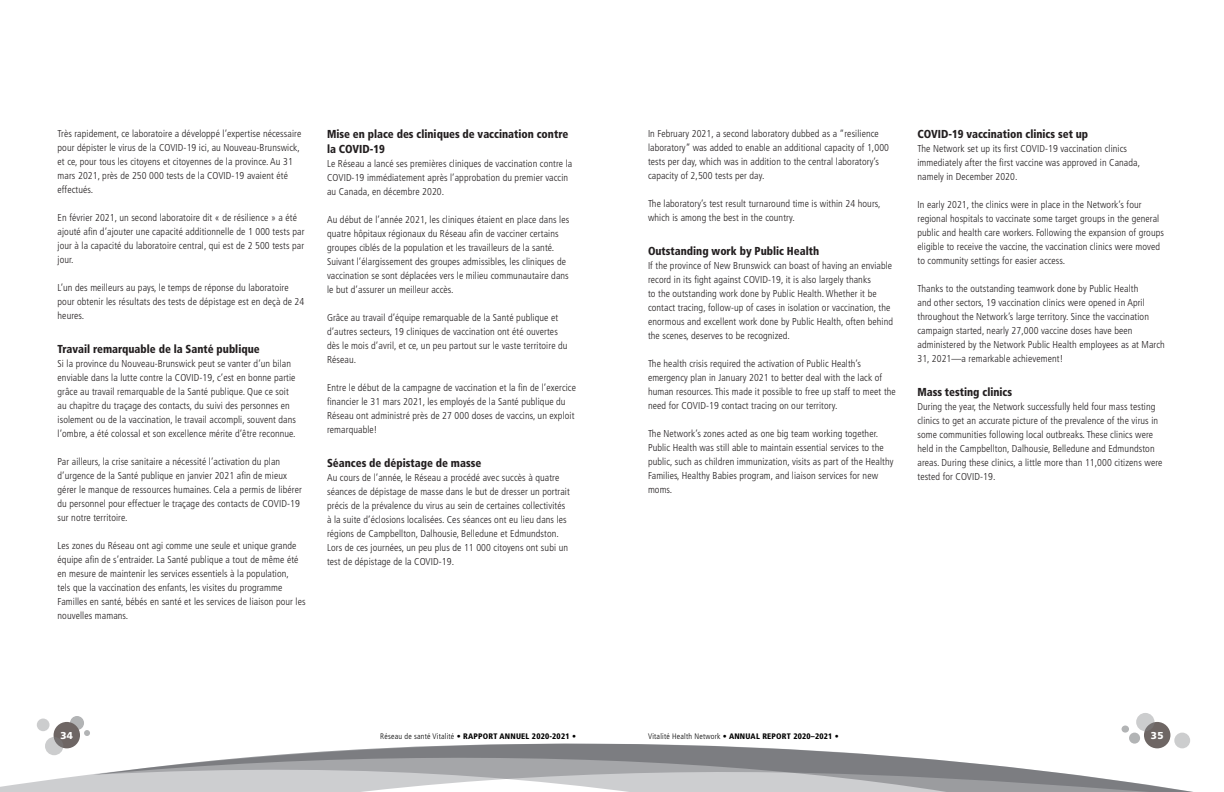
<style>
.page{position:relative;width:1224px;height:792px;background:#fff}
.page>*{position:absolute;margin:0;border:0;box-sizing:border-box;transform-origin:0 0}
.Subheader_2{font:900 condensed 11.6px/15px "Frutiger LT Std";color:#231f20;scale:.95 1}
.t1{font:300 condensed 10px/14px "Frutiger LT Std";letter-spacing:.01em;color:#231f20}
.t2{font:900 10px "Frutiger LT Std";color:#fff}
.t3{font:900 condensed 8px "Frutiger LT Std";letter-spacing:.025em;color:#000}
.s1{font-weight:300}
</style>
<div class="page">
<svg style="left:0;top:744px;width:93px;height:48px"></svg>
<svg style="left:93px;top:744px;width:1100px;height:48px"></svg>
<div style="left:70px;top:716px;width:14px;height:14px;background:#b2b4b5;border-radius:50%"></div>
<svg style="left:84px;top:730px;width:6px;height:6px"></svg>
<div style="left:54px;top:722px;width:26px;height:26px;background:#6e6664;border-radius:50%"></div>
<svg style="left:45px;top:737px;width:18px;height:18px"></svg>
<div style="left:1144px;top:722px;width:26px;height:26px;background:#6e6664;border-radius:50%"></div>
<div style="left:37px;top:719px;width:13px;height:12px;background:#cccdce;border-radius:50%"></div>
<svg style="left:1136px;top:713px;width:19px;height:18px"></svg>
<div style="left:1122px;top:726px;width:7px;height:7px;background:#b2b4b5;border-radius:50%"></div>
<div style="left:1129px;top:733px;width:11px;height:11px;background:#b2b4b5;border-radius:50%"></div>
<div style="left:1174px;top:733px;width:16px;height:15px;background:#cccdce;border-radius:50%"></div>
<p class="t1" style="left:58px;top:127px;width:245px">Très rapidement, ce laboratoire a développé l’expertise nécessaire pour dépister le virus de la COVID-19 ici, au Nouveau-Brunswick, et ce, pour tous les citoyens et citoyennes de la province. Au 31 mars 2021, près de 250 000 tests de la COVID-19 avaient été effectués.</p>
<p class="t1" style="left:58px;top:211px;width:248px">En février 2021, un second laboratoire dit « de résilience » a été ajouté afin d’ajouter une capacité additionnelle de 1 000 tests par jour à la capacité du laboratoire central, qui est de 2 500 tests par jour.</p>
<p class="t1" style="left:58px;top:281px;width:248px">L’un des meilleurs au pays, le temps de réponse du laboratoire pour obtenir les résultats des tests de dépistage est en deçà de 24 heures.</p>
<p class="Subheader_2" style="left:58px;top:341px;width:214px">Travail remarquable de la Santé publique</p>
<p class="t1" style="left:58px;top:357px;width:240px">Si la province du Nouveau-Brunswick peut se vanter d’un bilan enviable dans la lutte contre la COVID-19, c’est en bonne partie grâce au travail remarquable de la Santé publique. Que ce soit au chapitre du traçage des contacts, du suivi des personnes en isolement ou de la vaccination, le travail accompli, souvent dans l’ombre, a été colossal et son excellence mérite d’être reconnue.</p>
<p class="t1" style="left:58px;top:455px;width:246px">Par ailleurs, la crise sanitaire a nécessité l’activation du plan d’urgence de la Santé publique en janvier 2021 afin de mieux gérer le manque de ressources humaines. Cela a permis de libérer du personnel pour effectuer le traçage des contacts de COVID-19 sur notre territoire.</p>
<p class="t1" style="left:58px;top:539px;width:250px">Les zones du Réseau ont agi comme une seule et unique grande équipe afin de s’entraider. La Santé publique a tout de même été en mesure de maintenir les services essentiels à la population,<br>tels que la vaccination des enfants, les visites du programme Familles en santé, bébés en santé et les services de liaison pour les nouvelles mamans.</p>
<p class="Subheader_2" style="left:327px;top:127px;width:255px">Mise en place des cliniques de vaccination contre la COVID-19</p>
<p class="t1" style="left:327px;top:157px;width:247px">Le Réseau a lancé ses premières cliniques de vaccination contre la<br>COVID-19 immédiatement après l’approbation du premier vaccin au Canada, en décembre 2020.</p>
<p class="t1" style="left:327px;top:213px;width:244px">Au début de l’année 2021, les cliniques étaient en place dans les quatre hôpitaux régionaux du Réseau afin de vacciner certains groupes ciblés de la population et les travailleurs de la santé.<br>Suivant l’élargissement des groupes admissibles, les cliniques de vaccination se sont déplacées vers le milieu communautaire dans le but d’assurer un meilleur accès.</p>
<p class="t1" style="left:327px;top:311px;width:242px">Grâce au travail d’équipe remarquable de la Santé publique et d’autres secteurs, 19 cliniques de vaccination ont été ouvertes dès le mois d’avril, et ce, un peu partout sur le vaste territoire du Réseau.</p>
<p class="t1" style="left:327px;top:381px;width:250px">Entre le début de la campagne de vaccination et la fin de l’exercice financier le 31 mars 2021, les employés de la Santé publique du Réseau ont administré près de 27 000 doses de vaccins, un exploit remarquable!</p>
<p class="Subheader_2" style="left:327px;top:455px;width:164px">Séances de dépistage de masse</p>
<p class="t1" style="left:327px;top:470px;width:244px">Au cours de l’année, le Réseau a procédé avec succès à quatre séances de dépistage de masse dans le but de dresser un portrait précis de la prévalence du virus au sein de certaines collectivités à la suite d’éclosions localisées. Ces séances ont eu lieu dans les régions de Campbellton, Dalhousie, Belledune et Edmundston.<br>Lors de ces journées, un peu plus de 11 000 citoyens ont subi un test de dépistage de la COVID-19.</p>
<p class="t1" style="left:648px;top:127px;width:243px">In February 2021, a second laboratory dubbed as a “resilience laboratory” was added to enable an additional capacity of 1,000 tests per day, which was in addition to the central laboratory’s capacity of 2,500 tests per day.</p>
<p class="t1" style="left:648px;top:197px;width:234px">The laboratory’s test result turnaround time is within 24 hours, which is among the best in the country.</p>
<p class="Subheader_2" style="left:648px;top:243px;width:182px">Outstanding work by Public Health</p>
<p class="t1" style="left:648px;top:259px;width:247px">If the province of New Brunswick can boast of having an enviable record in its fight against COVID-19, it is also largely thanks<br>to the outstanding work done by Public Health. Whether it be contact tracing, follow-up of cases in isolation or vaccination, the enormous and excellent work done by Public Health, often behind the scenes, deserves to be recognized.</p>
<p class="t1" style="left:648px;top:357px;width:249px">The health crisis required the activation of Public Health’s emergency plan in January 2021 to better deal with the lack of human resources. This made it possible to free up staff to meet the need for COVID-19 contact tracing on our territory.</p>
<p class="t1" style="left:648px;top:427px;width:247px">The Network’s zones acted as one big team working together.<br>Public Health was still able to maintain essential services to the public, such as children immunization, visits as part of the Healthy Families, Healthy Babies program, and liaison services for new moms.</p>
<p class="Subheader_2" style="left:917px;top:127px;width:181px">COVID-19 vaccination clinics set up</p>
<p class="t1" style="left:917px;top:142px;width:224px">The Network set up its first COVID-19 vaccination clinics immediately after the first vaccine was approved in Canada, namely in December 2020.</p>
<p class="t1" style="left:917px;top:198px;width:248px">In early 2021, the clinics were in place in the Network’s four regional hospitals to vaccinate some target groups in the general public and health care workers. Following the expansion of groups eligible to receive the vaccine, the vaccination clinics were moved to community settings for easier access.</p>
<p class="t1" style="left:917px;top:282px;width:249px">Thanks to the outstanding teamwork done by Public Health<br>and other sectors, 19 vaccination clinics were opened in April throughout the Network’s large territory. Since the vaccination campaign started, nearly 27,000 vaccine doses have been administered by the Network Public Health employees as at March 31, 2021—a remarkable achievement!</p>
<p class="Subheader_2" style="left:917px;top:384px;width:101px">Mass testing clinics</p>
<p class="t1" style="left:917px;top:399px;width:247px">During the year, the Network successfully held four mass testing clinics to get an accurate picture of the prevalence of the virus in some communities following local outbreaks. These clinics were held in the Campbellton, Dalhousie, Belledune and Edmundston areas. During these clinics, a little more than 11,000 citizens were tested for COVID-19.</p>
<p class="t2" style="left:61px;top:729px;width:14px">34</p>
<p class="t3" style="left:380px;top:732px;width:197px"><span class="s1">Réseau de santé Vitalité</span> • RAPPORT ANNUEL 2020-2021 •</p>
<p class="t3" style="left:648px;top:732px;width:192px"><span class="s1">Vitalité Health Network</span> • ANNUAL REPORT 2020–2021 •</p>
<p class="t2" style="left:1151px;top:729px;width:14px">35</p>
</div>
